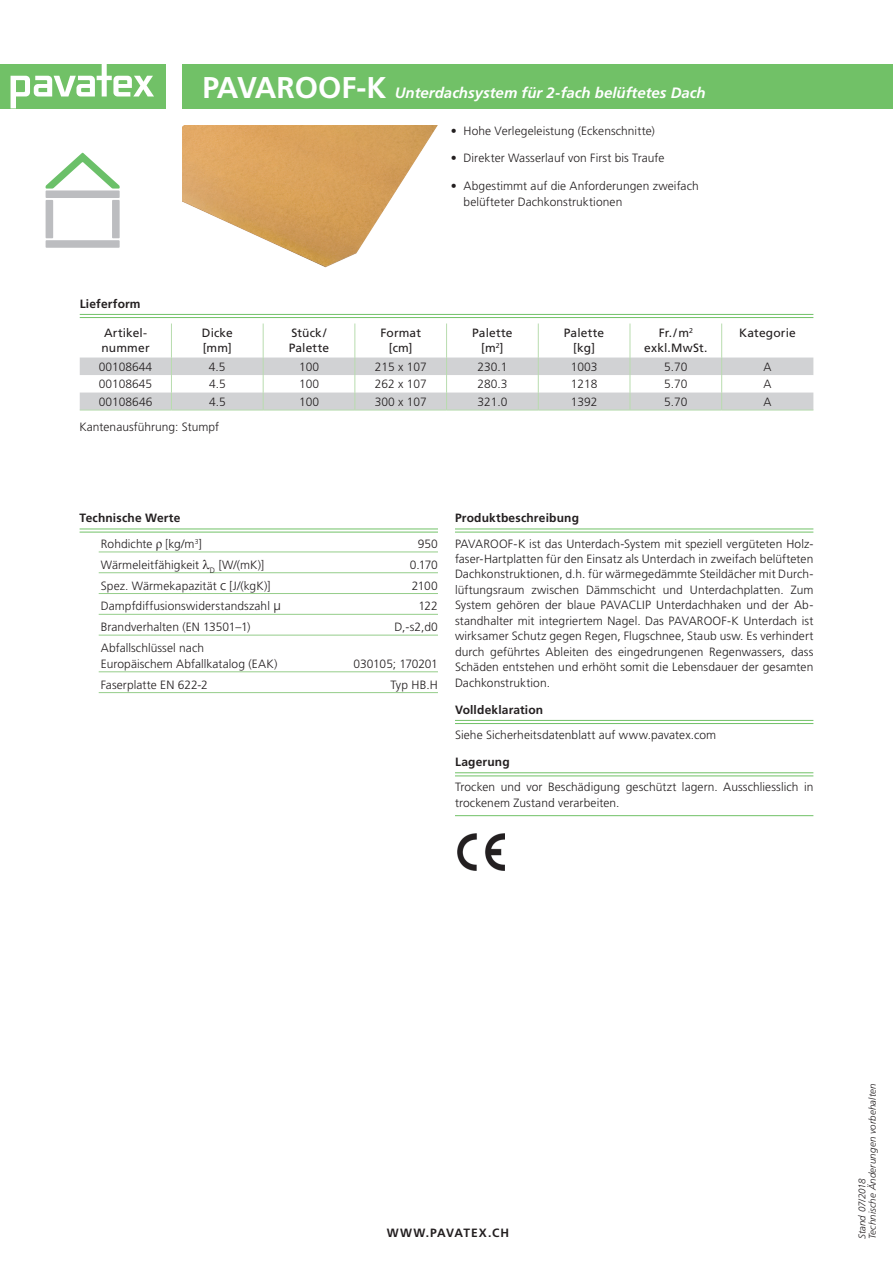
<style>
.page{position:relative;width:893px;height:1263px;background:#fff}
.page>*{position:absolute;margin:0;border:0;box-sizing:border-box;transform-origin:0 0}
.t1{font:italic 700 15px "Frutiger LT Std";color:#fff}
.t2{font:300 12px/15.5px "Frutiger LT Std";letter-spacing:.005em;color:#231f20}
.t3{font:12px/15.5px "Frutiger LT Std";letter-spacing:.01em;color:#231f20;text-align:center}
.t4{font:700 12px/25.7px "Frutiger LT Std";letter-spacing:.015em;color:#231f20}
.t5{font:700 12px "Frutiger LT Std";letter-spacing:.08em;color:#231f20}
.t6{font:300 12px "Frutiger LT Std";letter-spacing:-.015em;color:#231f20}
.t7{font:italic 300 9.75px/10.5px "Frutiger LT Std";letter-spacing:.01em;color:#231f20}
.s1{font-style:normal;font-size:30px}
.s2{font-stretch:condensed}
.s3{font-weight:300}
.s4{font-size:13.5px}
</style>
<div class="page">
<div style="left:183px;top:64px;width:710px;height:44px;background:#71c167"></div>
<div style="left:0;top:64px;width:166px;height:44px;background:#71c167"></div>
<svg style="left:11px;top:64px;width:143px;height:44px"></svg>
<img style="left:183px;top:126px;width:254px;height:142px">
<hr style="left:80px;top:529px;width:358px;height:1px;background:#71c167">
<hr style="left:80px;top:532px;width:358px;height:1px;background:#71c167">
<hr style="left:99px;top:552px;width:339px;height:1px;background:#95cd8a">
<hr style="left:99px;top:572px;width:339px;height:1px;background:#95cd8a">
<hr style="left:99px;top:593px;width:339px;height:1px;background:#95cd8a">
<hr style="left:99px;top:614px;width:339px;height:1px;background:#95cd8a">
<hr style="left:99px;top:635px;width:339px;height:1px;background:#95cd8a">
<hr style="left:99px;top:671px;width:339px;height:1px;background:#95cd8a">
<hr style="left:99px;top:692px;width:339px;height:1px;background:#95cd8a">
<hr style="left:455px;top:529px;width:358px;height:1px;background:#71c167">
<hr style="left:455px;top:532px;width:358px;height:1px;background:#71c167">
<hr style="left:455px;top:720px;width:358px;height:1px;background:#71c167">
<hr style="left:455px;top:723px;width:358px;height:1px;background:#71c167">
<hr style="left:455px;top:772px;width:358px;height:1px;background:#71c167">
<hr style="left:455px;top:776px;width:358px;height:1px;background:#71c167">
<hr style="left:455px;top:815px;width:358px;height:1px;background:#71c167">
<hr style="left:80px;top:314px;width:733px;height:1px;background:#71c167">
<hr style="left:80px;top:317px;width:733px;height:1px;background:#71c167">
<hr style="left:80px;top:410px;width:91px;height:1px;background:#b8dcae">
<hr style="left:171px;top:410px;width:92px;height:1px;background:#b8dcae">
<hr style="left:263px;top:410px;width:92px;height:1px;background:#b8dcae">
<hr style="left:355px;top:410px;width:92px;height:1px;background:#b8dcae">
<hr style="left:447px;top:410px;width:91px;height:1px;background:#b8dcae">
<hr style="left:538px;top:410px;width:92px;height:1px;background:#b8dcae">
<hr style="left:630px;top:410px;width:92px;height:1px;background:#b8dcae">
<hr style="left:722px;top:410px;width:91px;height:1px;background:#b8dcae">
<hr style="left:721px;top:323px;width:1px;height:34px;background:#b8dcae">
<svg style="left:80px;top:357px;width:733px;height:53px"></svg>
<hr style="left:263px;top:323px;width:1px;height:34px;background:#b8dcae">
<hr style="left:354px;top:323px;width:1px;height:34px;background:#b8dcae">
<hr style="left:446px;top:323px;width:1px;height:34px;background:#b8dcae">
<hr style="left:538px;top:323px;width:1px;height:34px;background:#b8dcae">
<hr style="left:630px;top:323px;width:1px;height:34px;background:#b8dcae">
<hr style="left:171px;top:323px;width:1px;height:34px;background:#b8dcae">
<img style="left:458px;top:834px;width:46px;height:37px">
<div style="left:46px;top:240px;width:74px;height:8px;background:#bcbdc0"></div>
<div style="left:46px;top:190px;width:74px;height:8px;background:#bcbdc0"></div>
<div style="left:46px;top:200px;width:7px;height:38px;background:#bcbdc0"></div>
<div style="left:112px;top:200px;width:8px;height:38px;background:#bcbdc0"></div>
<svg style="left:46px;top:153px;width:74px;height:36px"></svg>
<p class="t1" style="left:202px;top:84px;width:505px"><span class="s1">PAVAROOF-K</span> Unterdachsystem für 2-fach belüftetes Dach</p>
<p class="t2" style="left:451px;top:123px;width:206px"><span class="s2">•</span> Hohe Verlegeleistung (Eckenschnitte)</p>
<p class="t2" style="left:451px;top:150px;width:215px"><span class="s2">•</span> Direkter Wasserlauf von First bis Traufe</p>
<p class="t2" style="left:463px;top:178px;width:237px;line-height:16px;text-indent:-13px"><span class="s2">•</span> Abgestimmt auf die Anforderungen zweifach belüfteter Dachkonstruktionen</p>
<p class="t4" style="left:80px;top:291px;width:62px">Lieferform</p>
<p class="t3" style="left:102px;top:325px;width:50px;text-align:left">Artikel&shy;nummer</p>
<p class="t3" style="left:202px;top:325px;width:32px;text-align:left">Dicke [mm]</p>
<p class="t3" style="left:289px;top:325px;width:42px;text-align:left">Stück/<br>Palette</p>
<p class="t3" style="left:380px;top:325px;width:42px">Format [cm]</p>
<p class="t3" style="left:472px;top:325px;width:42px">Palette [m<sup>2</sup>]</p>
<p class="t3" style="left:564px;top:325px;width:42px">Palette [kg]</p>
<p class="t3" style="left:644px;top:325px;width:65px">Fr./m<sup>2 </sup>exkl.MwSt.</p>
<p class="t3" style="left:739px;top:325px;width:58px">Kategorie</p>
<p class="t2" style="left:99px;top:359px;width:55px">00108644</p>
<p class="t2" style="left:209px;top:359px;width:18px">4.5</p>
<p class="t2" style="left:299px;top:359px;width:22px">100</p>
<p class="t2" style="left:375px;top:359px;width:54px">215 x 107</p>
<p class="t2" style="left:477px;top:359px;width:32px">230.1</p>
<p class="t2" style="left:571px;top:359px;width:28px">1003</p>
<p class="t2" style="left:664px;top:359px;width:25px">5.70</p>
<p class="t2" style="left:764px;top:359px;width:10px">A</p>
<p class="t2" style="left:99px;top:377px;width:55px">00108645</p>
<p class="t2" style="left:209px;top:377px;width:18px">4.5</p>
<p class="t2" style="left:299px;top:377px;width:22px">100</p>
<p class="t2" style="left:375px;top:377px;width:54px">262 x 107</p>
<p class="t2" style="left:477px;top:377px;width:32px">280.3</p>
<p class="t2" style="left:571px;top:377px;width:28px">1218</p>
<p class="t2" style="left:664px;top:377px;width:25px">5.70</p>
<p class="t2" style="left:764px;top:377px;width:10px">A</p>
<p class="t2" style="left:99px;top:394px;width:55px">00108646</p>
<p class="t2" style="left:209px;top:394px;width:18px">4.5</p>
<p class="t2" style="left:299px;top:394px;width:22px">100</p>
<p class="t2" style="left:375px;top:394px;width:54px">300 x 107</p>
<p class="t2" style="left:477px;top:394px;width:32px">321.0</p>
<p class="t2" style="left:571px;top:394px;width:28px">1392</p>
<p class="t2" style="left:664px;top:394px;width:25px">5.70</p>
<p class="t2" style="left:764px;top:394px;width:10px">A</p>
<p class="t2" style="left:80px;top:419px;width:141px">Kantenausführung: Stumpf</p>
<p class="t4" style="left:101px;top:505px;width:102px;text-indent:-21px">Technische Werte<br><span class="s3">Rohdichte [kg/m</span><sup>3</sup><span class="s3">]</span></p>
<p class="t2" style="left:418px;top:536px;width:22px">950</p>
<p class="t2" style="left:101px;top:557px;width:165px">Wärmeleitfähigkeit ●<sub>D</sub> [W/(mK)]</p>
<p class="t2" style="left:410px;top:557px;width:30px">0.170</p>
<p class="t2" style="left:101px;top:578px;width:171px">Spez. Wärmekapazität <span class="s4">c</span> [J/(kgK)]</p>
<p class="t2" style="left:412px;top:578px;width:28px">2100</p>
<p class="t2" style="left:101px;top:599px;width:182px">Dampfdiffusionswiderstandszahl <span class="s4">µ</span></p>
<p class="t2" style="left:419px;top:599px;width:21px">122</p>
<p class="t2" style="left:101px;top:619px;width:151px">Brandverhalten (EN 13501–1)</p>
<p class="t2" style="left:394px;top:619px;width:45px">D,-s2,d0</p>
<p class="t2" style="left:101px;top:640px;width:178px;line-height:15.9px">Abfallschlüssel nach<br>Europäischem Abfallkatalog (EAK)</p>
<p class="t6" style="left:353px;top:657px;width:86px">030105; 170201</p>
<p class="t2" style="left:101px;top:677px;width:108px">Faserplatte EN 622-2</p>
<p class="t2" style="left:390px;top:677px;width:49px">Typ HB.H</p>
<p class="t4" style="left:455px;top:505px;width:125px">Produktbeschreibung</p>
<p class="t2" style="left:455px;top:536px;width:360px;text-align:justify">PAVAROOF-K ist das Unterdach-System mit speziell vergüteten Holz&shy;faser-Hartplatten für den Einsatz als Unterdach in zweifach belüfteten Dachkonstruktionen, d.h. für wärmegedämmte Steildächer mit Durch&shy;lüftungsraum zwischen Dämmschicht und Unterdachplatten. Zum System gehören der blaue PAVACLIP Unterdachhaken und der Ab&shy;standhalter mit integriertem Nagel. Das PAVAROOF-K Unterdach ist wirksamer Schutz gegen Regen, Flugschnee, Staub usw. Es verhindert durch geführtes Ableiten des eingedrungenen Regenwassers, dass Schäden entstehen und erhöht somit die Lebensdauer der gesamten Dachkonstruktion.</p>
<p class="t4" style="left:455px;top:697px;width:90px">Volldeklaration</p>
<p class="t2" style="left:455px;top:727px;width:263px">Siehe Sicherheitsdatenblatt auf www.pavatex.com</p>
<p class="t4" style="left:455px;top:749px;width:56px">Lagerung</p>
<p class="t2" style="left:455px;top:780px;width:360px">Trocken und vor Beschädigung geschützt lagern. Ausschliesslich in trockenem Zustand verarbeiten.</p>
<p class="t5" style="left:387px;top:1226px;width:124px">WWW.PAVATEX.CH</p>
<p class="t7" style="left:857px;top:1239px;width:157px;rotate:-90deg">Stand 07/2018<br>Technische Änderungen vorbehalten</p>
</div>
